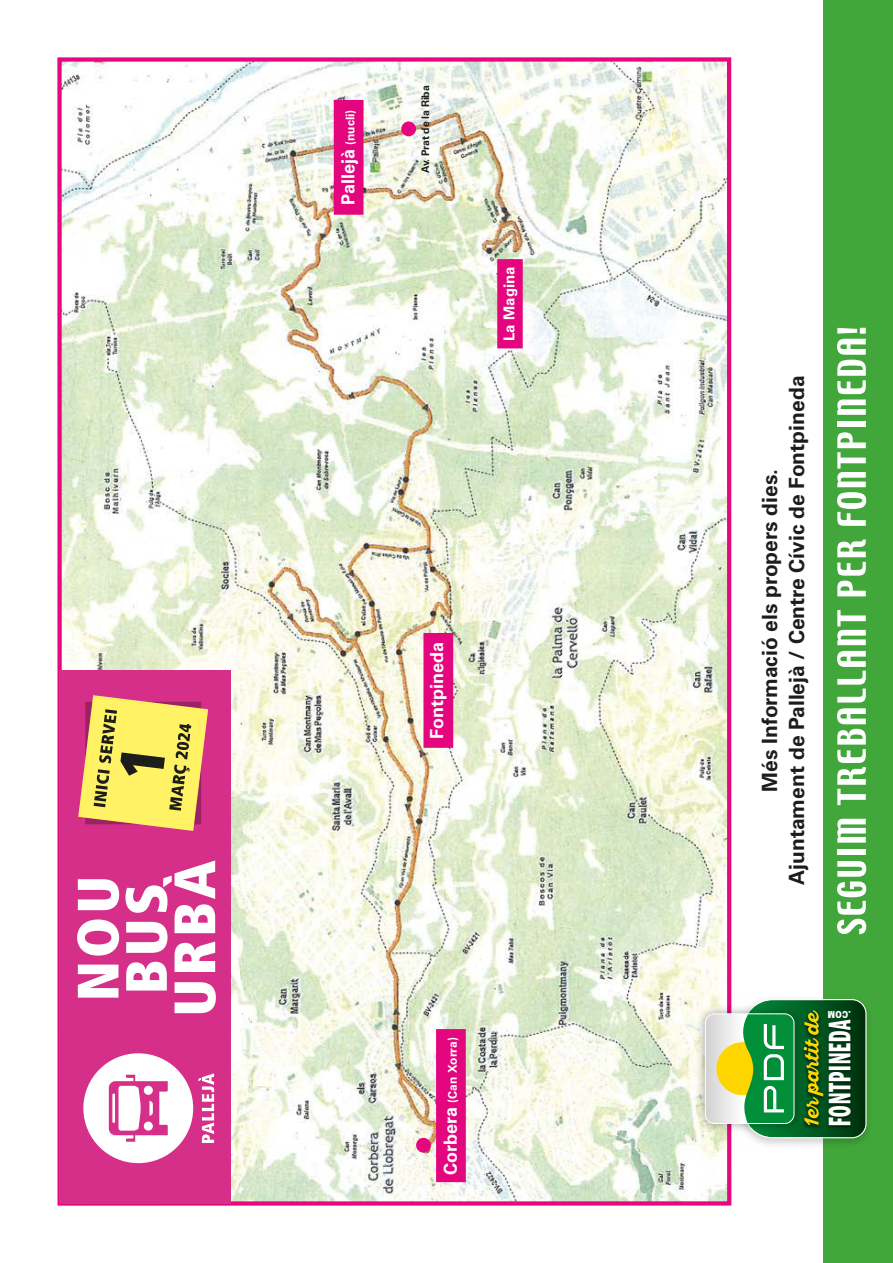
<style>
.page{position:relative;width:893px;height:1263px;background:#fff}
.page>*{position:absolute;margin:0;border:0;box-sizing:border-box;transform-origin:0 0}
.t1{font:900 29.1px "Benton Sans Comp";letter-spacing:.045em;color:#fff;scale:.73 1}
.t2{font:700 21px/27px "Univers LT Std";color:#1d1d1b;text-align:center}
.t3{font:700 18px "Univers LT Std";color:#fff}
.t4{font:700 15px "Univers LT Std";color:#fff}
.t5{font:700 12px "Univers LT Std";color:#fff}
.t6{font:700 10.5px "Univers LT Std";letter-spacing:-.01em;color:#1d1d1b}
.t7{font:900 9.45px "Benton Sans Cond";color:#fff}
.s1{font-size:12px}
.s2{font-size:18px}
</style>
<div class="page">
<img style="left:62px;top:62px;width:664px;height:1139px">
<div style="left:57px;top:57px;width:674px;height:1149px;border:4px solid #e5087e"></div>
<div style="left:423px;top:633px;width:30px;height:115px;background:#e4067e"></div>
<div style="left:436px;top:1029px;width:30px;height:153px;background:#e4067e"></div>
<div style="left:416px;top:1138px;width:15px;height:14px;background:#e4067e;border-radius:50%"></div>
<div style="left:401px;top:122px;width:15px;height:14px;background:#e4067e;border-radius:50%"></div>
<div style="left:497px;top:259px;width:26px;height:89px;background:#e4067e"></div>
<div style="left:334px;top:100px;width:30px;height:115px;background:#e4067e"></div>
<div style="left:60px;top:670px;width:171px;height:533px;background:#d52f89"></div>
<svg style="left:78px;top:964px;width:40px;height:33px"></svg>
<svg style="left:77px;top:919px;width:42px;height:36px"></svg>
<svg style="left:78px;top:879px;width:41px;height:31px"></svg>
<svg style="left:125px;top:860px;width:91px;height:153px"></svg>
<div style="left:83px;top:1053px;width:110px;height:110px;background:#fff;border-radius:50%"></div>
<svg style="left:109px;top:1075px;width:59px;height:67px"></svg>
<svg style="left:198px;top:1073px;width:16px;height:70px"></svg>
<svg style="left:78px;top:695px;width:130px;height:136px;background:#ddb563"></svg>
<div style="left:823px;top:0;width:70px;height:1263px;background:#42a73b"></div>
<img style="left:752px;top:1013px;width:116px;height:132px">
<img style="left:692px;top:1000px;width:13px;height:137px">
<svg style="left:705px;top:999px;width:162px;height:139px;background:#568d53"></svg>
<svg style="left:837px;top:861px;width:29px;height:73px"></svg>
<div style="left:837px;top:849px;width:29px;height:6px;background:#fff"></div>
<svg style="left:837px;top:819px;width:29px;height:24px"></svg>
<svg style="left:837px;top:708px;width:29px;height:97px"></svg>
<svg style="left:837px;top:651px;width:29px;height:51px"></svg>
<svg style="left:837px;top:610px;width:29px;height:35px"></svg>
<svg style="left:837px;top:539px;width:29px;height:57px"></svg>
<svg style="left:837px;top:432px;width:29px;height:94px"></svg>
<div style="left:837px;top:421px;width:29px;height:6px;background:#fff"></div>
<svg style="left:837px;top:328px;width:29px;height:87px"></svg>
<p class="t3" style="left:338px;top:205px;width:97px;rotate:-90deg">Pallejà <span class="s1">(nucli)</span></p>
<p class="t6" style="left:419px;top:173px;width:89px;rotate:-90deg">Av. Prat de la Riba</p>
<p class="t4" style="left:500px;top:341px;width:76px;rotate:-90deg">La Magina</p>
<p class="t3" style="left:426px;top:739px;width:99px;rotate:-90deg">Fontpineda</p>
<p class="t5" style="left:446px;top:1175px;width:139px;rotate:-90deg"><span class="s2">Corbera</span> (Can Xorra)</p>
<p class="t2" style="left:756px;top:885px;width:511px;rotate:-90deg">Més Informació els propers dies.<br>Ajuntament de Pallejà / Centre Cívic de Fontpineda</p>
<p class="t7" style="left:851px;top:1020px;width:24px;rotate:-180deg">.COM</p>
<h1 class="t1" style="left:823px;top:1126px;width:147px;rotate:-90deg">FONTPINEDA</h1>
</div>
